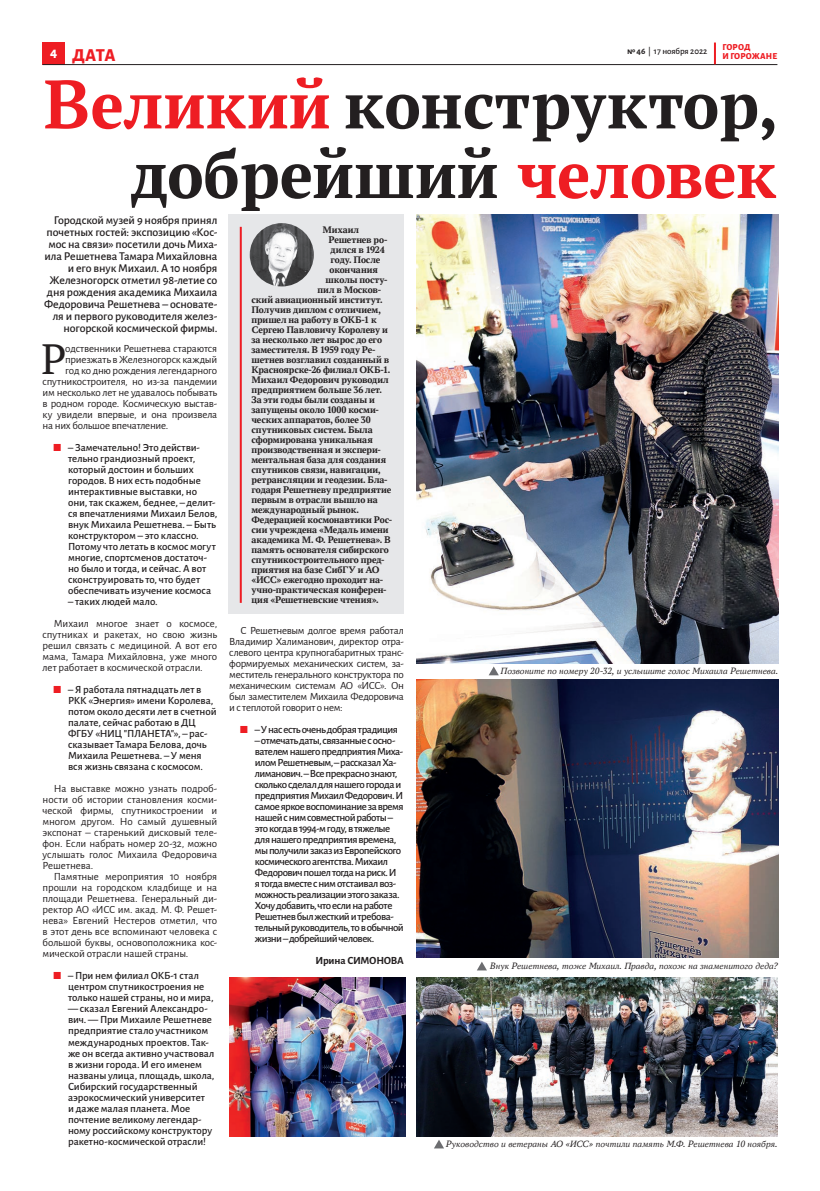
<style>
.page{position:relative;width:820px;height:1191px;background:#fff}
.page>*{position:absolute;margin:0;border:0;box-sizing:border-box;transform-origin:0 0}
.t1{font:700 72.3px/69.6px "PT Astra Serif";color:#231f20;text-align:right}
.t2{font:44.2px "PT Astra Serif";color:#231f20}
.t3{font:800 18px "Alegreya Sans";color:#ee1d23}
.t4{font:500 12px/12px "Alegreya Sans";letter-spacing:-.015em;color:#231f20;text-align:right}
.t5{font:11px/11px "Alegreya Sans";letter-spacing:-.015em;color:#231f20;text-align:justify}
.t6{font:500 11px/11px "Alegreya Sans";letter-spacing:-.01em;color:#231f20}
.t7{font:500 11px/11px "Alegreya Sans";letter-spacing:-.05em;color:#231f20}
.t8{font:500 11px "Alegreya Sans";letter-spacing:-.045em;color:#231f20}
.t9{font:700 11px "Alegreya Sans";letter-spacing:-.03em;color:#231f20}
.t10{font:700 10px "PT Astra Serif";letter-spacing:-.005em;color:#231f20}
.t11{font:italic 9.5px "PT Astra Serif";letter-spacing:-.005em;color:#231f20}
.t12{font:500 9px "Alegreya Sans";color:#231f20}
.t13{font:800 9px "Alegreya Sans";letter-spacing:.015em;color:#ee1d23}
.s1{font-weight:700}
.s2{color:#ee1d23}
</style>
<div class="page">
<div style="left:43px;top:43px;width:22px;height:22px;background:#ee1d23"></div>
<hr style="left:43px;top:64px;width:734px;height:1px;background:#231f20">
<hr style="left:713px;top:43px;width:2px;height:21px;background:#ee1d23">
<svg style="left:489px;top:666px;width:9px;height:9px"></svg>
<img style="left:416px;top:214px;width:361px;height:449px">
<img style="left:416px;top:977px;width:361px;height:159px">
<img style="left:416px;top:680px;width:362px;height:277px">
<div style="left:229px;top:214px;width:175px;height:400px;background:#e6e7e9"></div>
<hr style="left:240px;top:227px;width:2px;height:376px;background:#ee1d23">
<img style="left:249px;top:223px;width:65px;height:63px">
<img style="left:229px;top:977px;width:176px;height:159px">
<svg style="left:477px;top:962px;width:10px;height:8px"></svg>
<svg style="left:434px;top:1140px;width:10px;height:8px"></svg>
<p class="t13" style="left:722px;top:40px;width:30px">ГОРОД</p>
<p class="t12" style="left:626px;top:45px;width:82px"><span class="s1">№ 46</span> | 17 ноября 2022</p>
<h3 class="t3" style="left:50px;top:41px;width:67px"><sup>4</sup> ДАТА</h3>
<p class="t13" style="left:722px;top:49px;width:56px">И ГОРОЖАНЕ</p>
<h1 class="t1" style="left:42px;top:68px;width:736px"><span class="s2">Великий</span> конструктор, добрейший <span class="s2">человек</span></h1>
<p class="t4" style="left:44px;top:213px;width:175px">Городской музей 9 ноября принял почетных гостей: экспозицию «Кос&shy;мос на связи» посетили дочь Миха&shy;ила Решетнева Тамара Михайловна и его внук Михаил. А 10 ноября<br>Железногорск отметил 98-летие со дня рождения академика Михаила<br>Федоровича Решетнева – основате&shy;ля и первого руководителя желез&shy;ногорской космической фирмы.</p>
<h2 class="t2" style="left:41px;top:332px;width:26px">Р</h2>
<p class="t5" style="left:65px;top:342px;width:153px">одственники Решетнева стараются</p>
<p class="t10" style="left:322px;top:223px;width:38px">Михаил</p>
<p class="t10" style="left:328px;top:233px;width:60px">Решетнев ро-</p>
<p class="t10" style="left:330px;top:243px;width:56px">дился в 1924</p>
<p class="t10" style="left:330px;top:253px;width:51px">году. После</p>
<p class="t10" style="left:329px;top:263px;width:50px">окончания</p>
<p class="t10" style="left:325px;top:273px;width:63px">школы посту-</p>
<p class="t10" style="left:317px;top:283px;width:65px">пил в Москов-</p>
<p class="t10" style="left:251px;top:293px;width:133px">ский авиационный институт.</p>
<p class="t10" style="left:251px;top:303px;width:131px">Получив диплом с отличием,</p>
<p class="t10" style="left:251px;top:313px;width:127px">пришел на работу в ОКБ-1 к</p>
<p class="t10" style="left:251px;top:323px;width:138px">Сергею Павловичу Королеву и</p>
<p class="t10" style="left:251px;top:333px;width:132px">за несколько лет вырос до его</p>
<p class="t10" style="left:251px;top:343px;width:125px">заместителя. В 1959 году Ре-</p>
<p class="t10" style="left:251px;top:353px;width:139px">шетнев возглавил созданный в</p>
<p class="t10" style="left:251px;top:363px;width:140px">Красноярске-26 филиал ОКБ-1.</p>
<p class="t10" style="left:251px;top:373px;width:139px">Михаил Федорович руководил</p>
<p class="t10" style="left:251px;top:383px;width:132px">предприятием больше 36 лет.</p>
<p class="t10" style="left:251px;top:393px;width:125px">За эти годы были созданы и</p>
<p class="t10" style="left:251px;top:403px;width:129px">запущены около 1000 косми-</p>
<p class="t10" style="left:251px;top:413px;width:121px">ческих аппаратов, более 30</p>
<p class="t10" style="left:251px;top:423px;width:123px">спутниковых систем. Была</p>
<p class="t10" style="left:251px;top:433px;width:123px">сформирована уникальная</p>
<p class="t10" style="left:251px;top:443px;width:131px">производственная и экспери-</p>
<p class="t10" style="left:251px;top:453px;width:136px">ментальная база для создания</p>
<p class="t10" style="left:251px;top:463px;width:131px">спутников связи, навигации,</p>
<p class="t10" style="left:251px;top:473px;width:137px">ретрансляции и геодезии. Бла-</p>
<p class="t10" style="left:251px;top:483px;width:141px">годаря Решетневу предприятие</p>
<p class="t10" style="left:251px;top:493px;width:128px">первым в отрасли вышло на</p>
<p class="t10" style="left:251px;top:503px;width:109px">международный рынок.</p>
<p class="t10" style="left:251px;top:513px;width:142px">Федерацией космонавтики Рос-</p>
<p class="t10" style="left:251px;top:523px;width:138px">сии учреждена «Медаль имени</p>
<p class="t10" style="left:251px;top:533px;width:141px">академика М. Ф. Решетнева». В</p>
<p class="t10" style="left:251px;top:543px;width:139px">память основателя сибирского</p>
<p class="t10" style="left:251px;top:553px;width:135px">спутникостроительного пред-</p>
<p class="t10" style="left:251px;top:563px;width:130px">приятия на базе СибГУ и АО</p>
<p class="t10" style="left:251px;top:573px;width:133px">«ИСС» ежегодно проходит на-</p>
<p class="t10" style="left:251px;top:583px;width:136px">учно-практическая конферен-</p>
<p class="t10" style="left:251px;top:593px;width:128px">ция «Решетневские чтения».</p>
<p class="t5" style="left:65px;top:353px;width:153px">приезжать в Железногорск каждый</p>
<p class="t5" style="left:65px;top:364px;width:153px">год ко дню рождения легендарного</p>
<p class="t5" style="left:43px;top:375px;width:176px">спутникостроителя, но из-за пандемии</p>
<p class="t5" style="left:43px;top:386px;width:176px">им несколько лет не удавалось побывать</p>
<p class="t5" style="left:43px;top:397px;width:176px">в родном городе. Космическую выстав-</p>
<p class="t5" style="left:43px;top:408px;width:176px">ку увидели впервые, и она произвела</p>
<p class="t5" style="left:43px;top:419px;width:127px">на них большое впечатление.</p>
<p class="t6" style="left:68px;top:441px;width:151px;text-indent:-14px"><span class="s2">⬛</span> – Замечательно! Это действи&shy;тельно грандиозный проект, который достоин и больших городов. В них есть подобные интерактивные выставки, но они, так скажем, беднее, – делит&shy;ся впечатлениями Михаил Белов, внук Михаила Решетнева. – Быть конструктором – это классно.<br>Потому что летать в космос могут многие, спортсменов достаточ&shy;но было и тогда, и сейчас. А вот сконструировать то, что будет обеспечивать изучение космоса</p>
<p class="t6" style="left:68px;top:595px;width:91px">– таких людей мало.</p>
<p class="t5" style="left:43px;top:617px;width:176px;text-indent:11px">Михаил многое знает о космосе, спутниках и ракетах, но свою жизнь решил связать с медициной. А вот его мама, Тамара Михайловна, уже много лет работает в космической отрасли.</p>
<p class="t6" style="left:68px;top:683px;width:150px;text-indent:-14px"><span class="s2">⬛</span> – Я работала пятнадцать лет в<br>РКК «Энергия» имени Королева, потом около десяти лет в счетной палате, сейчас работаю в ДЦ<br>ФГБУ «НИЦ "ПЛАНЕТА"», – рас&shy;сказывает Тамара Белова, дочь<br>Михаила Решетнева. – У меня вся жизнь связана с космосом.</p>
<p class="t5" style="left:43px;top:782px;width:176px;text-indent:11px">На выставке можно узнать подроб&shy;ности об истории становления косми&shy;ческой фирмы, спутникостроении и многом другом. Но самый душевный экспонат – старенький дисковый теле&shy;фон. Если набрать номер 20-32, можно услышать голос Михаила Федоровича Решетнева.</p>
<p class="t5" style="left:43px;top:870px;width:176px;text-indent:11px">Памятные мероприятия 10 ноября прошли на городском кладбище и на площади Решетнева. Генеральный ди&shy;ректор АО «ИСС им. акад. М. Ф. Решет&shy;нева» Евгений Нестеров отметил, что в этот день все вспоминают человека с большой буквы, основоположника кос&shy;мической отрасли нашей страны.</p>
<p class="t6" style="left:68px;top:969px;width:147px;text-indent:-14px"><span class="s2">⬛</span> – При нем филиал ОКБ-1 стал центром спутникостроения не только нашей страны, но и мира,</p>
<p class="t6" style="left:68px;top:1002px;width:148px">— сказал Евгений Александро&shy;вич. — При Михаиле Решетневе предприятие стало участником международных проектов. Так&shy;же он всегда активно участвовал в жизни города. И его именем названы улица, площадь, школа,<br>Сибирский государственный аэрокосмический университет<br>и даже малая планета. Мое почтение великому легендар&shy;ному российскому конструктору ракетно-космической отрасли!</p>
<p class="t5" style="left:229px;top:624px;width:176px;text-indent:11px">С Решетневым долгое время работал Владимир Халиманович, директор отра&shy;слевого центра крупногабаритных транс&shy;формируемых механических систем, за&shy;меститель генерального конструктора по механическим системам АО «ИСС». Он был заместителем Михаила Федоровича и с теплотой говорит о нем:</p>
<p class="t8" style="left:240px;top:722px;width:159px"><span class="s2">⬛</span> – У нас есть очень добрая традиция</p>
<p class="t7" style="left:255px;top:734px;width:150px">– отмечать даты, связанные с осно&shy;вателем нашего предприятия Миха&shy;илом Решетневым, – рассказал Ха&shy;лиманович. – Все прекрасно знают, сколько сделал для нашего города и предприятия Михаил Федорович. И самое яркое воспоминание за время нашей с ним совместной работы – это когда в 1994-м году, в тяжелые для нашего предприятия времена, мы получили заказ из Европейского космического агентства. Михаил Федорович пошел тогда на риск. И я тогда вместе с ним отстаивал воз&shy;можность реализации этого заказа.<br>Хочу добавить, что если на работе Решетнев был жесткий и требова&shy;тельный руководитель, то в обычной жизни – добрейший человек.</p>
<p class="t9" style="left:315px;top:952px;width:90px">Ирина СИМОНОВА</p>
<p class="t11" style="left:500px;top:665px;width:279px">Позвоните по номеру 20-32, и услышите голос Михаила Решетнева.</p>
<p class="t11" style="left:489px;top:960px;width:290px">Внук Решетнева, тоже Михаил. Правда, похож на знаменитого деда?</p>
<p class="t11" style="left:445px;top:1138px;width:333px">Руководство и ветераны АО «ИСС» почтили память М.Ф. Решетнева 10 ноября.</p>
</div>
